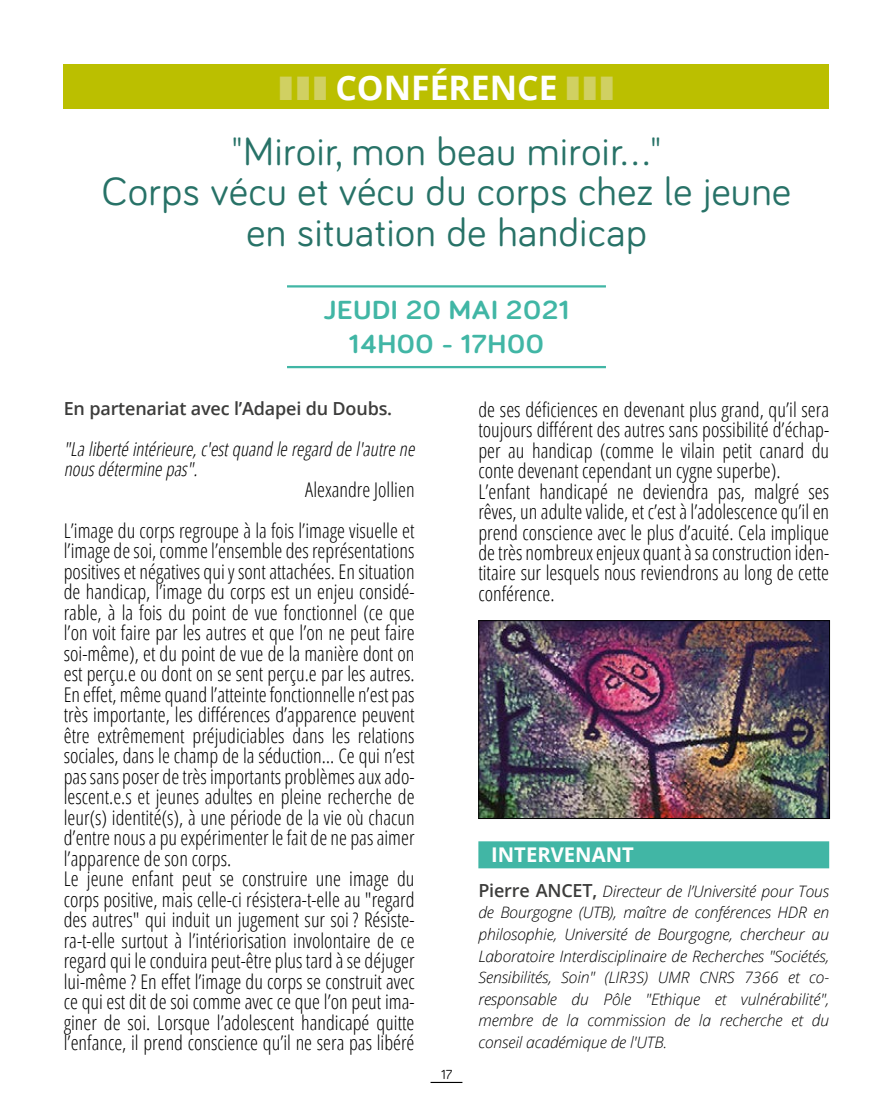
<style>
.page{position:relative;width:893px;height:1117px;background:#fff}
.page>*{position:absolute;margin:0;border:0;box-sizing:border-box;transform-origin:0 0}
.t1{font:40.5px/40.5px "Bariol";letter-spacing:.015em;color:#277267;text-align:center}
.t2{font:700 33.75px "Open Sans";color:#fff}
.t3{font:700 27px/33.8px "Bariol";letter-spacing:.02em;color:#41b6a5;text-align:center;scale:1.1 1}
.t4{font:300 condensed 20.25px/20.5px "Open Sans";color:#000}
.t5{font:700 20.25px "Open Sans";color:#fff}
.t6{font:italic 300 condensed 19.12px/20.5px "Open Sans";color:#000}
.t7{font:600 18px "Open Sans";letter-spacing:-.01em;color:#3c3c3b}
.t8{font:italic 300 15.75px/21.6px "Open Sans";letter-spacing:-.01em;color:#000;text-align:justify}
.t9{font:13.5px "Bariol";color:#000}
.s1{color:#d0d062}
.s2{font-weight:600;font-style:normal;font-size:18px;color:#3c3c3b}
</style>
<div class="page">
<hr style="left:431px;top:1081px;width:31px;height:1px;background:#000">
<div style="left:64px;top:64px;width:765px;height:44px;background:#bbbf00"></div>
<div style="left:478px;top:841px;width:351px;height:27px;background:#41b6a5"></div>
<img style="left:480px;top:622px;width:348px;height:194px">
<div style="left:478px;top:620px;width:352px;height:198px;border:1px solid #000"></div>
<hr style="left:287px;top:285px;width:319px;height:2px;background:#41b6a5">
<hr style="left:287px;top:366px;width:319px;height:2px;background:#41b6a5">
<h2 class="t2" style="left:280px;top:64px;width:335px"><span class="s1">■</span> <span class="s1">■</span> <span class="s1">■</span> CONFÉRENCE <span class="s1">■</span> <span class="s1">■</span> <span class="s1">■</span></h2>
<h1 class="t1" style="left:102px;top:129px;width:691px">"Miroir, mon beau miroir…"<br>Corps vécu et vécu du corps chez le jeune en situation de handicap</h1>
<h3 class="t3" style="left:324px;top:292px;width:225px">JEUDI 20 MAI 2021<br>14H00 - 17H00</h3>
<p class="t7" style="left:64px;top:396px;width:328px">En partenariat avec l’Adapei du Doubs.</p>
<p class="t6" style="left:64px;top:438px;width:357px">"Lalibertéintérieure,c'estquand leregard del'autrene nousdéterminepas".</p>
<p class="t4" style="left:64px;top:468px;width:352px;line-height:40.9px;text-align:right">Alexandre Jollien<br>L’image du corps regroupe à la fois l’image visuelle et</p>
<p class="t4" style="left:64px;top:540px;width:352px">l’image de soi, comme l’ensemble des représentations positives et négatives qui y sont attachées. En situation de handicap, l’image du corps est un enjeu considé&shy;rable, à la fois du point de vue fonctionnel (ce que l’on voit faire par les autres et que l’on ne peut faire soi-même), et du point de vue de la manière dont on est perçu.e ou dont on se sent perçu.e par les autres.<br>En effet, même quand l’atteinte fonctionnelle n’est pas très importante, les différences d’apparence peuvent être extrêmement préjudiciables dans les relations sociales, dans le champ de la séduction… Ce qui n’est pas sans poser de très importants problèmes aux ado&shy;lescent.e.s et jeunes adultes en pleine recherche de leur(s) identité(s), à une période de la vie où chacun d’entre nous a pu expérimenter le fait de ne pas aimer l’apparence de son corps.<br>Le jeune enfant peut se construire une image du corps positive, mais celle-ci résistera-t-elle au "regard des autres" qui induit un jugement sur soi ? Résiste&shy;ra-t-elle surtout à l’intériorisation involontaire de ce regard qui le conduira peut-être plus tard à se déjuger lui-même ? En effet l’image du corps se construit avec ce qui est dit de soi comme avec ce que l’on peut ima&shy;giner de soi. Lorsque l’adolescent handicapé quitte l’enfance, il prend conscience qu’il ne sera pas libéré</p>
<p class="t4" style="left:478px;top:398px;width:352px">de ses déficiences en devenant plus grand, qu’il sera toujours différent des autres sans possibilité d’échap&shy;per au handicap (comme le vilain petit canard du conte devenant cependant un cygne superbe).<br>L’enfant handicapé ne deviendra pas, malgré ses rêves, un adulte valide, et c’est à l’adolescence qu’il en prend conscience avec le plus d’acuité. Cela implique de très nombreux enjeux quant à sa construction iden&shy;titaire sur lesquels nous reviendrons au long de cette conférence.</p>
<p class="t9" style="left:441px;top:1064px;width:13px">17</p>
<p class="t5" style="left:491px;top:840px;width:144px">INTERVENANT</p>
<p class="t8" style="left:478px;top:879px;width:352px"><span class="s2">Pierre ANCET,</span> Directeur de l’Université pour Tous de Bourgogne (UTB), maître de conférences HDR en philosophie, Université de Bourgogne, chercheur au Laboratoire Interdisciplinaire de Recherches "Sociétés, Sensibilités, Soin" (LIR3S) UMR CNRS 7366 et co&shy;responsable du Pôle "Ethique et vulnérabilité", membre de la commission de la recherche et du conseil académique de l'UTB.</p>
</div>
